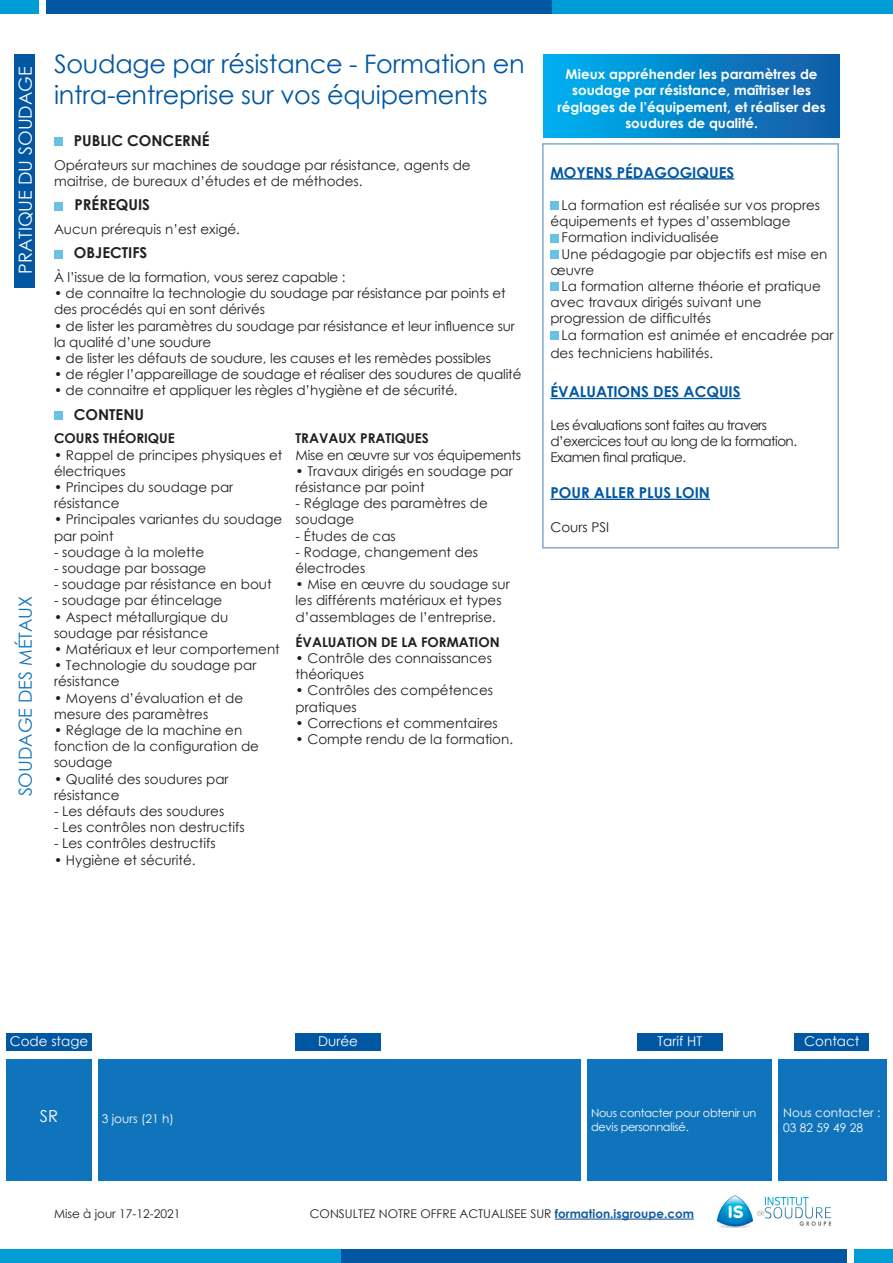
<style>
.page{position:relative;width:893px;height:1263px;background:#fff}
.page>*{position:absolute;margin:0;border:0;box-sizing:border-box;transform-origin:0 0}
.t1{font:25.5px/30.6px "Century Gothic";letter-spacing:-.01em;color:#0157a2}
.t2{font:18px "Century Gothic";color:#fff}
.t3{font:18px "Century Gothic";color:#1074bc}
.t4{font:16.5px "Century Gothic";color:#fff}
.t5{font:700 15px "Century Gothic";color:#0157a2}
.t6{font:700 15px "Century Gothic";color:#231f20}
.t7{font:13.5px/16.2px "Century Gothic";color:#231f20}
.t8{font:700 13.5px/16.2px "Century Gothic";color:#fff;text-align:center}
.t9{font:13.5px/16.2px "Century Gothic";letter-spacing:-.04em;color:#231f20}
.t10{font:700 13.5px "Century Gothic";color:#231f20}
.t11{font:13.5px "Century Gothic";color:#fff}
.t12{font:13.5px "Century Gothic";letter-spacing:-.02em;color:#231f20}
.t13{font:12px "Century Gothic";color:#231f20}
.t14{font:12px "Century Gothic";color:#fff}
.t15{font:11.25px/13.5px "Century Gothic";letter-spacing:-.02em;color:#fff}
.s1{font-weight:700;color:#175d9e}
</style>
<div class="page">
<hr style="left:555px;top:1218px;width:139px;height:1px;background:#175d9e">
<img style="left:717px;top:1195px;width:115px;height:33px">
<div style="left:54px;top:138px;width:8px;height:8px;background:#66c3e6"></div>
<div style="left:54px;top:202px;width:8px;height:8px;background:#66c3e6"></div>
<div style="left:54px;top:250px;width:8px;height:8px;background:#66c3e6"></div>
<div style="left:0;top:0;width:39px;height:14px;background:#009cd6"></div>
<div style="left:46px;top:0;width:507px;height:13px;background:#0157a2"></div>
<div style="left:553px;top:0;width:340px;height:13px;background:#009cd6"></div>
<div style="left:854px;top:1249px;width:39px;height:14px;background:#009cd6"></div>
<div style="left:340px;top:1249px;width:507px;height:14px;background:#0157a2"></div>
<div style="left:0;top:1249px;width:340px;height:14px;background:#009cd6"></div>
<div style="left:544px;top:54px;width:295px;height:83px;background:linear-gradient(to right,#00b2f2,#1358a3)"></div>
<div style="left:6px;top:1033px;width:86px;height:17px;background:#0157a2"></div>
<div style="left:794px;top:1033px;width:75px;height:17px;background:#0157a2"></div>
<div style="left:637px;top:1033px;width:86px;height:17px;background:#0157a2"></div>
<div style="left:295px;top:1033px;width:86px;height:17px;background:#0157a2"></div>
<div style="left:6px;top:1059px;width:86px;height:121px;background:#1074bc"></div>
<div style="left:98px;top:1059px;width:483px;height:121px;background:#1074bc"></div>
<div style="left:588px;top:1059px;width:184px;height:121px;background:#1074bc"></div>
<div style="left:779px;top:1059px;width:108px;height:121px;background:#1074bc"></div>
<div style="left:550px;top:250px;width:9px;height:9px;background:#66c3e6"></div>
<div style="left:550px;top:283px;width:9px;height:8px;background:#66c3e6"></div>
<div style="left:550px;top:331px;width:9px;height:9px;background:#66c3e6"></div>
<div style="left:550px;top:202px;width:9px;height:8px;background:#66c3e6"></div>
<div style="left:550px;top:234px;width:9px;height:8px;background:#66c3e6"></div>
<hr style="left:550px;top:178px;width:184px;height:2px;background:#0157a2">
<hr style="left:550px;top:398px;width:191px;height:1px;background:#0157a2">
<hr style="left:550px;top:499px;width:160px;height:1px;background:#0157a2">
<div style="left:54px;top:412px;width:8px;height:8px;background:#66c3e6"></div>
<div style="left:15px;top:54px;width:20px;height:233px;background:#0157a2"></div>
<p class="t2" style="left:13px;top:274px;width:209px;rotate:-90deg">PRATIQUE DU SOUDAGE</p>
<p class="t3" style="left:13px;top:796px;width:202px;rotate:-90deg">SOUDAGE DES MÉTAUX</p>
<p class="t1" style="left:54px;top:48px;width:472px">Soudage par résistance - Formation en intra-entreprise sur vos équipements</p>
<p class="t6" style="left:74px;top:129px;width:137px">PUBLIC CONCERNÉ</p>
<p class="t7" style="left:54px;top:156px;width:418px">Opérateurs sur machines de soudage par résistance, agents de maitrise, de bureaux d’études et de méthodes.</p>
<p class="t7" style="left:54px;top:221px;width:187px">Aucun prérequis n’est exigé.</p>
<p class="t7" style="left:54px;top:269px;width:293px">À l’issue de la formation, vous serez capable :</p>
<p class="t7" style="left:54px;top:285px;width:453px">• de connaitre la technologie du soudage par résistance par points et des procédés qui en sont dérivés</p>
<p class="t7" style="left:54px;top:317px;width:462px">• de lister les paramètres du soudage par résistance et leur influence sur la qualité d’une soudure</p>
<p class="t7" style="left:54px;top:350px;width:439px">• de lister les défauts de soudure, les causes et les remèdes possibles</p>
<p class="t7" style="left:54px;top:366px;width:469px">• de régler l’appareillage de soudage et réaliser des soudures de qualité</p>
<p class="t7" style="left:54px;top:382px;width:405px">• de connaitre et appliquer les règles d’hygiène et de sécurité.</p>
<p class="t6" style="left:74px;top:194px;width:77px">PRÉREQUIS</p>
<p class="t6" style="left:74px;top:242px;width:75px">OBJECTIFS</p>
<p class="t6" style="left:74px;top:403px;width:72px">CONTENU</p>
<p class="t10" style="left:54px;top:428px;width:122px">COURS THÉORIQUE</p>
<p class="t7" style="left:54px;top:446px;width:230px">• Rappel de principes physiques et électriques</p>
<p class="t7" style="left:54px;top:479px;width:181px">• Principes du soudage par résistance</p>
<p class="t7" style="left:54px;top:511px;width:230px">• Principales variantes du soudage par point</p>
<p class="t7" style="left:54px;top:544px;width:152px">- soudage à la molette</p>
<p class="t7" style="left:54px;top:560px;width:154px">- soudage par bossage</p>
<p class="t7" style="left:54px;top:576px;width:219px">- soudage par résistance en bout</p>
<p class="t7" style="left:54px;top:592px;width:170px">- soudage par étincelage</p>
<p class="t7" style="left:54px;top:608px;width:176px">• Aspect métallurgique du soudage par résistance</p>
<p class="t7" style="left:54px;top:641px;width:227px">• Matériaux et leur comportement</p>
<p class="t7" style="left:54px;top:657px;width:204px">• Technologie du soudage par résistance</p>
<p class="t7" style="left:54px;top:689px;width:191px">• Moyens d’évaluation et de mesure des paramètres</p>
<p class="t7" style="left:54px;top:722px;width:207px">• Réglage de la machine en fonction de la configuration de soudage</p>
<p class="t7" style="left:54px;top:770px;width:176px">• Qualité des soudures par résistance</p>
<p class="t7" style="left:54px;top:803px;width:172px">- Les défauts des soudures</p>
<p class="t7" style="left:54px;top:819px;width:192px">- Les contrôles non destructifs</p>
<p class="t7" style="left:54px;top:835px;width:163px">- Les contrôles destructifs</p>
<p class="t7" style="left:54px;top:851px;width:143px">• Hygiène et sécurité.</p>
<p class="t10" style="left:296px;top:428px;width:135px">TRAVAUX PRATIQUES</p>
<p class="t12" style="left:296px;top:445px;width:227px">Mise en œuvre sur vos équipements</p>
<p class="t7" style="left:296px;top:463px;width:219px">• Travaux dirigés en soudage par résistance par point</p>
<p class="t7" style="left:296px;top:495px;width:194px">- Réglage des paramètres de soudage</p>
<p class="t7" style="left:296px;top:527px;width:102px">- Études de cas</p>
<p class="t7" style="left:296px;top:544px;width:184px">- Rodage, changement des électrodes</p>
<p class="t7" style="left:296px;top:576px;width:216px">• Mise en œuvre du soudage sur les différents matériaux et types d’assemblages de l’entreprise.</p>
<p class="t10" style="left:296px;top:632px;width:206px">ÉVALUATION DE LA FORMATION</p>
<p class="t7" style="left:296px;top:650px;width:198px">• Contrôle des connaissances théoriques</p>
<p class="t7" style="left:296px;top:682px;width:199px">• Contrôles des compétences pratiques</p>
<p class="t7" style="left:296px;top:715px;width:204px">• Corrections et commentaires</p>
<p class="t7" style="left:296px;top:731px;width:219px">• Compte rendu de la formation.</p>
<p class="t8" style="left:558px;top:66px;width:270px">Mieux appréhender les paramètres de soudage par résistance, maîtriser les réglages de l’équipement, et réaliser des soudures de qualité.</p>
<p class="t5" style="left:550px;top:161px;width:185px">MOYENS PÉDAGOGIQUES</p>
<p class="t7" style="left:562px;top:197px;width:260px">La formation est réalisée sur vos propres</p>
<p class="t7" style="left:550px;top:213px;width:242px">équipements et types d’assemblage</p>
<p class="t7" style="left:562px;top:229px;width:159px">Formation individualisée</p>
<p class="t7" style="left:562px;top:245px;width:267px">Une pédagogie par objectifs est mise en</p>
<p class="t7" style="left:550px;top:261px;width:45px">œuvre</p>
<p class="t7" style="left:550px;top:278px;width:272px;text-indent:11px">La formation alterne théorie et pratique avec travaux dirigés suivant une progression de difficultés</p>
<p class="t7" style="left:550px;top:325px;width:285px;line-height:18px;text-indent:11px">La formation est animée et encadrée par des techniciens habilités.</p>
<p class="t5" style="left:550px;top:380px;width:192px">ÉVALUATIONS DES ACQUIS</p>
<p class="t9" style="left:550px;top:416px;width:248px">Les évaluations sont faites au travers d’exercices tout au long de la formation.</p>
<p class="t9" style="left:550px;top:449px;width:137px">Examen final pratique.</p>
<p class="t5" style="left:550px;top:481px;width:161px">POUR ALLER PLUS LOIN</p>
<p class="t7" style="left:550px;top:519px;width:60px">Cours PSI</p>
<p class="t11" style="left:10px;top:1032px;width:80px">Code stage</p>
<p class="t11" style="left:318px;top:1032px;width:41px">Durée</p>
<p class="t11" style="left:657px;top:1032px;width:46px">Tarif HT</p>
<p class="t11" style="left:804px;top:1032px;width:57px">Contact</p>
<p class="t4" style="left:40px;top:1104px;width:20px">SR</p>
<p class="t14" style="left:102px;top:1110px;width:73px">3 jours (21 h)</p>
<p class="t15" style="left:591px;top:1106px;width:167px">Nous contacter pour obtenir un devis personnalisé.</p>
<p class="t14" style="left:783px;top:1104px;width:99px">Nous contacter :</p>
<p class="t14" style="left:783px;top:1119px;width:81px">03 82 59 49 28</p>
<p class="t13" style="left:54px;top:1205px;width:128px">Mise à jour 17-12-2021</p>
<p class="t13" style="left:310px;top:1205px;width:386px">CONSULTEZ NOTRE OFFRE ACTUALISEE SUR <span class="s1">formation.isgroupe.com</span></p>
</div>
